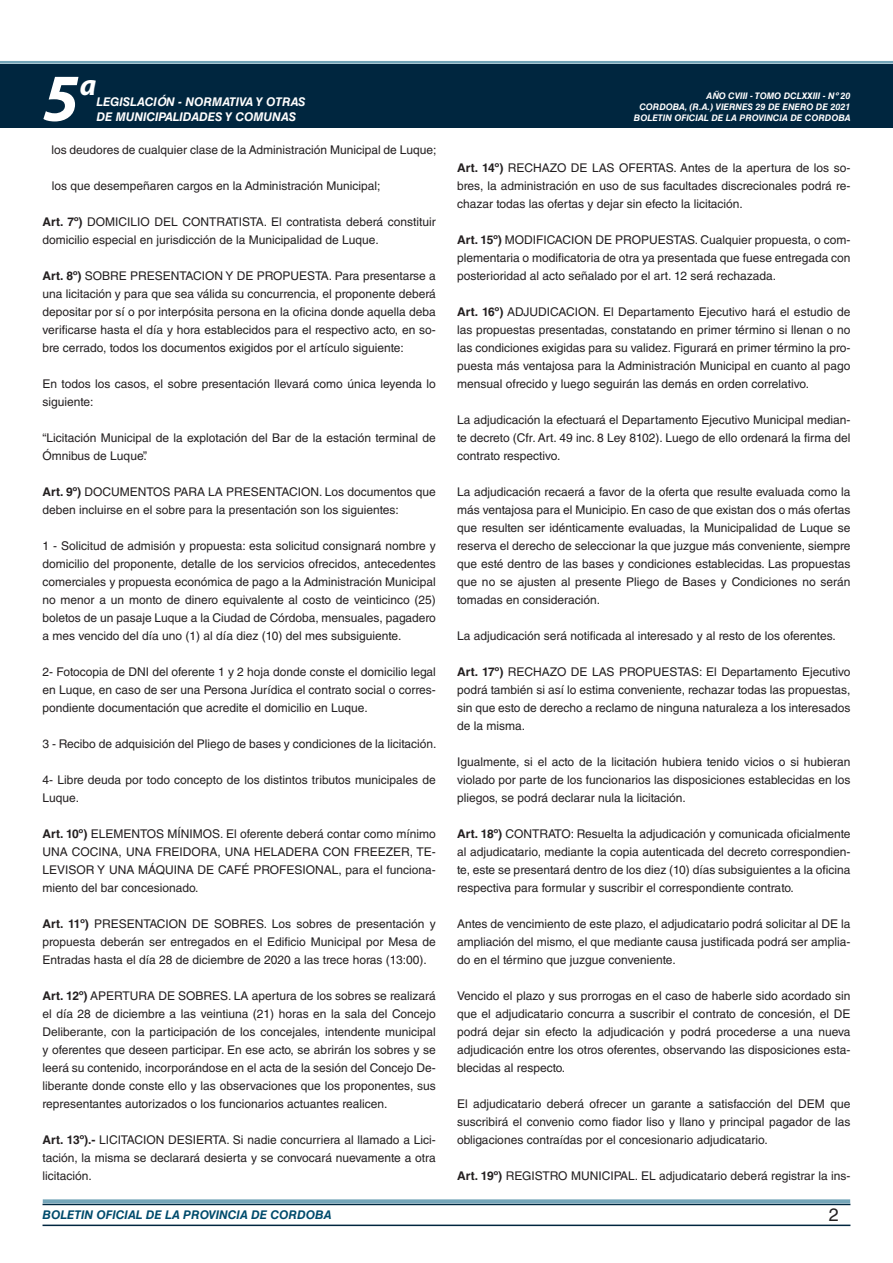
<style>
.page{position:relative;width:893px;height:1263px;background:#fff}
.page>*{position:absolute;margin:0;border:0;box-sizing:border-box;transform-origin:0 0}
.t1{font:italic 700 67.5px "Myriad Pro";color:#fff}
.t2{font:italic 700 30px "Myriad Pro";color:#fff}
.t3{font:18px "Helvetica LT Std";color:#231f20}
.t4{font:12px/18px "Helvetica LT Std";color:#231f20;text-align:justify}
.t5{font:italic 700 12px "Helvetica LT Std";color:#fff}
.t6{font:italic 700 12px "Helvetica LT Std";color:#004b6c}
.t7{font:italic 700 9px/10.8px "Helvetica LT Std";color:#fff;text-align:right}
.s1{font-weight:700}
</style>
<div class="page">
<div style="left:0;top:61px;width:893px;height:6px;background:#fff;opacity:.75"></div>
<div style="left:0;top:64px;width:893px;height:64px;background:#00263f"></div>
<hr style="left:43px;top:1224px;width:807px;height:2px;background:#00263f">
<div style="left:42px;top:1198px;width:809px;height:8px;background:#fff;opacity:.75"></div>
<h1 class="t1" style="left:43px;top:54px;width:38px">5</h1>
<h2 class="t2" style="left:80px;top:66px;width:18px">a</h2>
<p class="t5" style="left:96px;top:95px;width:211px">LEGISLACIÓN - NORMATIVA Y OTRAS</p>
<p class="t5" style="left:96px;top:109px;width:201px">DE MUNICIPALIDADES Y COMUNAS</p>
<p class="t4" style="left:51px;top:141px;width:387px">los deudores de cualquier clase de la Administración Municipal de Luque;</p>
<p class="t4" style="left:52px;top:177px;width:330px">los que desempeñaren cargos en la Administración Municipal;</p>
<p class="t4" style="left:43px;top:213px;width:395px"><span class="s1">Art. 7º)</span> DOMICILIO DEL CONTRATISTA. El contratista deberá constituir domicilio especial en jurisdicción de la Municipalidad de Luque.</p>
<p class="t4" style="left:43px;top:267px;width:395px"><span class="s1">Art. 8º)</span> SOBRE PRESENTACION Y DE PROPUESTA. Para presentarse a una licitación y para que sea válida su concurrencia, el proponente deberá depositar por sí o por interpósita persona en la oficina donde aquella deba verificarse hasta el día y hora establecidos para el respectivo acto, en so&shy;bre cerrado, todos los documentos exigidos por el artículo siguiente:</p>
<p class="t4" style="left:43px;top:375px;width:395px">En todos los casos, el sobre presentación llevará como única leyenda lo siguiente:</p>
<p class="t4" style="left:43px;top:429px;width:395px">“Licitación Municipal de la explotación del Bar de la estación terminal de<br>Ómnibus de Luque”.</p>
<p class="t4" style="left:43px;top:483px;width:395px"><span class="s1">Art. 9º)</span> DOCUMENTOS PARA LA PRESENTACION. Los documentos que deben incluirse en el sobre para la presentación son los siguientes:</p>
<p class="t4" style="left:43px;top:537px;width:395px">1 - Solicitud de admisión y propuesta: esta solicitud consignará nombre y domicilio del proponente, detalle de los servicios ofrecidos, antecedentes comerciales y propuesta económica de pago a la Administración Municipal no menor a un monto de dinero equivalente al costo de veinticinco (25) boletos de un pasaje Luque a la Ciudad de Córdoba, mensuales, pagadero a mes vencido del día uno (1) al día diez (10) del mes subsiguiente.</p>
<p class="t4" style="left:43px;top:663px;width:395px">2- Fotocopia de DNI del oferente 1 y 2 hoja donde conste el domicilio legal en Luque, en caso de ser una Persona Jurídica el contrato social o corres&shy;pondiente documentación que acredite el domicilio en Luque.</p>
<p class="t4" style="left:43px;top:735px;width:396px">3 - Recibo de adquisición del Pliego de bases y condiciones de la licitación.</p>
<p class="t4" style="left:43px;top:771px;width:395px">4- Libre deuda por todo concepto de los distintos tributos municipales de<br>Luque.</p>
<p class="t4" style="left:43px;top:825px;width:395px"><span class="s1">Art. 10º)</span> ELEMENTOS MÍNIMOS. El oferente deberá contar como mínimo UNA COCINA, UNA FREIDORA, UNA HELADERA CON FREEZER, TE-LEVISOR Y UNA MÁQUINA DE CAFÉ PROFESIONAL, para el funciona&shy;miento del bar concesionado.</p>
<p class="t4" style="left:43px;top:915px;width:395px"><span class="s1">Art. 11º)</span> PRESENTACION DE SOBRES. Los sobres de presentación y propuesta deberán ser entregados en el Edificio Municipal por Mesa de Entradas hasta el día 28 de diciembre de 2020 a las trece horas (13:00).</p>
<p class="t4" style="left:43px;top:987px;width:395px"><span class="s1">Art. 12º)</span> APERTURA DE SOBRES. LA apertura de los sobres se realizará el día 28 de diciembre a las veintiuna (21) horas en la sala del Concejo Deliberante, con la participación de los concejales, intendente municipal y oferentes que deseen participar. En ese acto, se abrirán los sobres y se leerá su contenido, incorporándose en el acta de la sesión del Concejo De&shy;liberante donde conste ello y las observaciones que los proponentes, sus representantes autorizados o los funcionarios actuantes realicen.</p>
<p class="t4" style="left:43px;top:1131px;width:395px"><span class="s1">Art. 13º).-</span> LICITACION DESIERTA. Si nadie concurriera al llamado a Lici&shy;tación, la misma se declarará desierta y se convocará nuevamente a otra licitación.</p>
<p class="t7" style="left:634px;top:91px;width:218px">AÑO CVIII - TOMO DCLXXIII - Nº 20<br>CORDOBA, (R.A.) VIERNES 29 DE ENERO DE 2021<br>BOLETIN OFICIAL DE LA PROVINCIA DE CORDOBA</p>
<p class="t4" style="left:457px;top:159px;width:395px"><span class="s1">Art. 14º)</span> RECHAZO DE LAS OFERTAS. Antes de la apertura de los so&shy;bres, la administración en uso de sus facultades discrecionales podrá re&shy;chazar todas las ofertas y dejar sin efecto la licitación.</p>
<p class="t4" style="left:457px;top:231px;width:395px"><span class="s1">Art. 15º)</span> MODIFICACION DE PROPUESTAS. Cualquier propuesta, o com&shy;plementaria o modificatoria de otra ya presentada que fuese entregada con posterioridad al acto señalado por el art. 12 será rechazada.</p>
<p class="t4" style="left:457px;top:303px;width:395px"><span class="s1">Art. 16º)</span> ADJUDICACION. El Departamento Ejecutivo hará el estudio de las propuestas presentadas, constatando en primer término si llenan o no las condiciones exigidas para su validez. Figurará en primer término la pro&shy;puesta más ventajosa para la Administración Municipal en cuanto al pago mensual ofrecido y luego seguirán las demás en orden correlativo.</p>
<p class="t4" style="left:457px;top:411px;width:395px">La adjudicación la efectuará el Departamento Ejecutivo Municipal median&shy;te decreto (Cfr. Art. 49 inc. 8 Ley 8102). Luego de ello ordenará la firma del contrato respectivo.</p>
<p class="t4" style="left:457px;top:483px;width:395px">La adjudicación recaerá a favor de la oferta que resulte evaluada como la más ventajosa para el Municipio. En caso de que existan dos o más ofertas que resulten ser idénticamente evaluadas, la Municipalidad de Luque se reserva el derecho de seleccionar la que juzgue más conveniente, siempre que esté dentro de las bases y condiciones establecidas. Las propuestas que no se ajusten al presente Pliego de Bases y Condiciones no serán tomadas en consideración.</p>
<p class="t4" style="left:457px;top:627px;width:380px">La adjudicación será notificada al interesado y al resto de los oferentes.</p>
<p class="t4" style="left:457px;top:663px;width:395px"><span class="s1">Art. 17º)</span> RECHAZO DE LAS PROPUESTAS: El Departamento Ejecutivo podrá también si así lo estima conveniente, rechazar todas las propuestas, sin que esto de derecho a reclamo de ninguna naturaleza a los interesados de la misma.</p>
<p class="t4" style="left:457px;top:753px;width:395px">Igualmente, si el acto de la licitación hubiera tenido vicios o si hubieran violado por parte de los funcionarios las disposiciones establecidas en los pliegos, se podrá declarar nula la licitación.</p>
<p class="t4" style="left:457px;top:825px;width:395px"><span class="s1">Art. 18º)</span> CONTRATO: Resuelta la adjudicación y comunicada oficialmente al adjudicatario, mediante la copia autenticada del decreto correspondien&shy;te, este se presentará dentro de los diez (10) días subsiguientes a la oficina respectiva para formular y suscribir el correspondiente contrato.</p>
<p class="t4" style="left:457px;top:915px;width:395px">Antes de vencimiento de este plazo, el adjudicatario podrá solicitar al DE la ampliación del mismo, el que mediante causa justificada podrá ser amplia&shy;do en el término que juzgue conveniente.</p>
<p class="t4" style="left:457px;top:987px;width:395px">Vencido el plazo y sus prorrogas en el caso de haberle sido acordado sin que el adjudicatario concurra a suscribir el contrato de concesión, el DE podrá dejar sin efecto la adjudicación y podrá procederse a una nueva adjudicación entre los otros oferentes, observando las disposiciones esta&shy;blecidas al respecto.</p>
<p class="t4" style="left:457px;top:1095px;width:395px">El adjudicatario deberá ofrecer un garante a satisfacción del DEM que suscribirá el convenio como fiador liso y llano y principal pagador de las obligaciones contraídas por el concesionario adjudicatario.</p>
<p class="t4" style="left:457px;top:1167px;width:395px"><span class="s1">Art. 19º)</span> REGISTRO MUNICIPAL. EL adjudicatario deberá registrar la ins-</p>
<p class="t6" style="left:43px;top:1208px;width:290px">BOLETIN OFICIAL DE LA PROVINCIA DE CORDOBA</p>
<h3 class="t3" style="left:829px;top:1204px;width:12px">2</h3>
</div>
